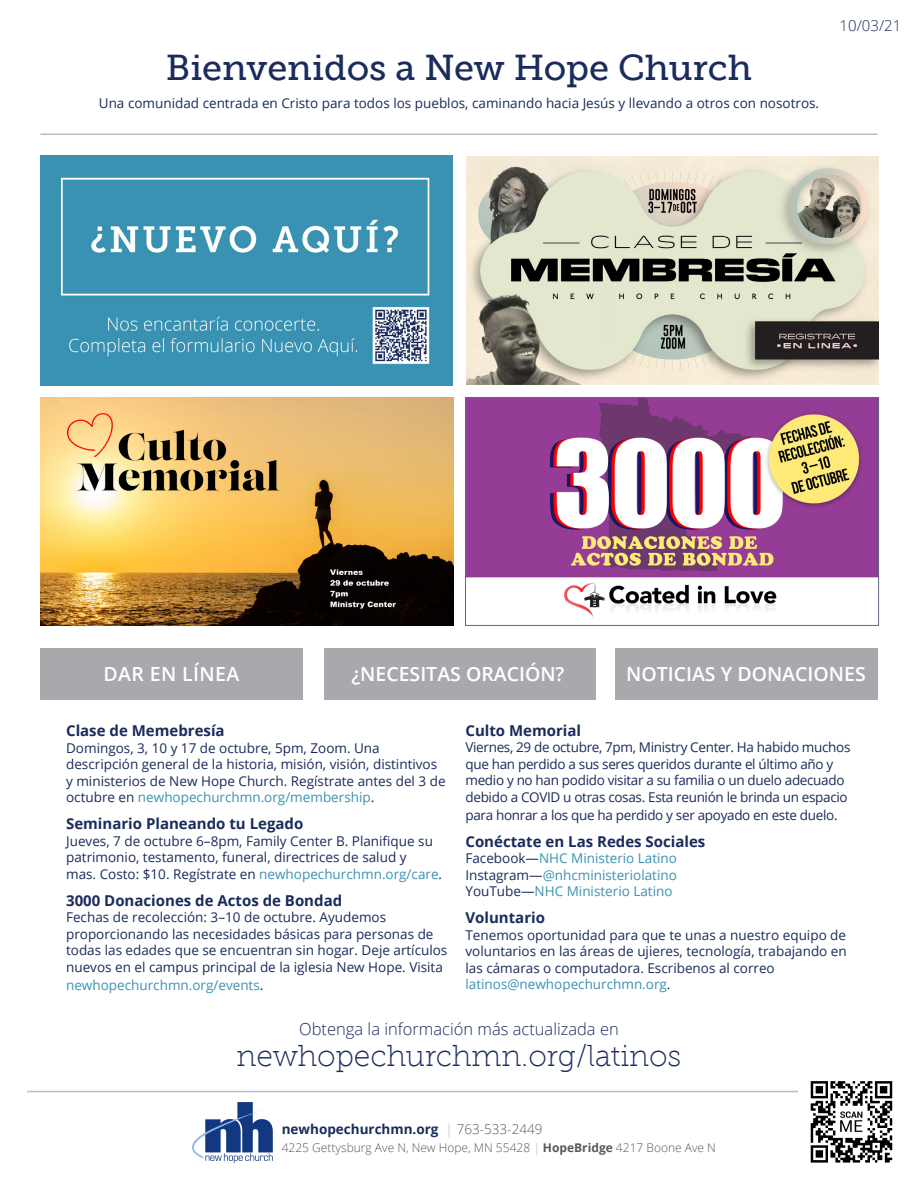
<style>
.page{position:relative;width:918px;height:1188px;background:#fff}
.page>*{position:absolute;margin:0;border:0;box-sizing:border-box;transform-origin:0 0}
.t1{font:36px "Museo Slab 500";color:#1a2b5c}
.t2{font:30px "Museo Slab 100";color:#1a2b5c}
.t3{font:600 19.5px "Open Sans";color:#fff}
.t4{font:600 19.5px "Open Sans";letter-spacing:.02em;color:#fff}
.t5{font:300 16.5px "Open Sans";color:#1a2b5c}
.Sub_Heads{font:700 15px "Open Sans";color:#1a2b5c}
.t6{font:300 15px "Open Sans";color:#1a2b5c}
.Body_Basic{font:13.5px/16.5px "Open Sans";color:#1a2b5c}
.Sub_Heads-2{font:13.5px/16.5px "Open Sans";color:#1a2b5c}
.Body_Basic-2{font:13.5px/16.5px "Open Sans";letter-spacing:-.025em;color:#1a2b5c}
.Sub_Heads-3{font:13.5px/16.5px "Open Sans";color:#3b92b3;text-align:justify}
.Euro_Body{font:700 13.5px "Open Sans";color:#1a2b5c}
.Body_Basic-3{font:13.5px "Open Sans";color:#3b92b3}
.Euro_Body-2{font:300 12px "Open Sans";color:#57585a}
.s1{color:#1a2b5c}
.s2{color:#3b92b3}
.s3{color:#231f20}
.s4{font-weight:300;color:#bcbdc0}
.s5{font-weight:300;color:#57585a}
.s6{color:#bcbdc0}
.s7{font-weight:700}
</style>
<div class="page">
<img style="left:810px;top:1081px;width:83px;height:82px">
<svg style="left:192px;top:1102px;width:81px;height:61px"></svg>
<img style="left:40px;top:156px;width:413px;height:229px">
<hr style="left:40px;top:134px;width:837px;height:1px;background:#bcbdc0">
<hr style="left:27px;top:1091px;width:771px;height:1px;background:#bcbdc0">
<div style="left:40px;top:648px;width:263px;height:52px;background:#a8a9ad"></div>
<div style="left:324px;top:648px;width:271px;height:52px;background:#a8a9ad"></div>
<div style="left:615px;top:648px;width:263px;height:52px;background:#a8a9ad"></div>
<img style="left:40px;top:397px;width:414px;height:228px">
<img style="left:466px;top:156px;width:413px;height:228px">
<img style="left:467px;top:399px;width:410px;height:218px">
<div style="left:465px;top:397px;width:414px;height:229px;border:1px solid #656589"></div>
<p class="t1" style="left:166px;top:47px;width:588px">Bienvenidos a New Hope Church</p>
<p class="Body_Basic" style="left:99px;top:95px;width:722px">Una comunidad centrada en Cristo para todos los pueblos, caminando hacia Jesús y llevando a otros con nosotros.</p>
<p class="t6" style="left:840px;top:15px;width:63px">10/03/21</p>
<p class="t4" style="left:104px;top:661px;width:137px">DAR EN LÍNEA</p>
<p class="t3" style="left:351px;top:661px;width:215px">¿NECESITAS ORACIÓN?</p>
<p class="t3" style="left:626px;top:661px;width:241px">NOTICIAS Y DONACIONES</p>
<p class="Sub_Heads" style="left:465px;top:720px;width:117px">Culto Memorial</p>
<p class="Body_Basic-2" style="left:465px;top:739px;width:387px">Viernes, 29 de octubre, 7pm, Ministry Center. Ha habido muchos que han perdido a sus seres queridos durante el último año y medio y no han podido visitar a su familia o un duelo adecuado debido a COVID u otras cosas. Esta reunión le brinda un espacio</p>
<p class="Body_Basic-2" style="left:465px;top:806px;width:374px">para honrar a los que ha perdido y ser apoyado en este duelo.</p>
<p class="Sub_Heads" style="left:465px;top:831px;width:241px">Conéctate en Las Redes Sociales</p>
<p class="Sub_Heads-3" style="left:465px;top:850px;width:213px"><span class="s1">Facebook—</span>NHC Ministerio Latino <span class="s1">Instagram—</span>@nhcministeriolatino <span class="s1">YouTube—</span>NHC Ministerio Latino</p>
<p class="Sub_Heads" style="left:465px;top:907px;width:81px">Voluntario</p>
<p class="Sub_Heads-2" style="left:465px;top:926px;width:383px">Tenemos oportunidad para que te unas a nuestro equipo de voluntarios en las áreas de ujieres, tecnología, trabajando en las cámaras o computadora. Escribenos al correo <span class="s2">latinos@newhopechurchmn.org</span>.</p>
<p class="Sub_Heads" style="left:66px;top:720px;width:160px">Clase de Memebresía</p>
<p class="Body_Basic" style="left:66px;top:739px;width:381px">Domingos, 3, 10 y 17 de octubre, 5pm, Zoom. Una descripción general de la historia, misión, visión, distintivos y ministerios de New Hope Church. Regístrate antes del 3 de octubre en <span class="s2">newhopechurchmn.org/membership</span>.</p>
<p class="Sub_Heads" style="left:66px;top:813px;width:239px">Seminario Planeando tu Legado</p>
<p class="Sub_Heads-2" style="left:66px;top:832px;width:378px">Jueves, 7 de octubre 6–8pm, Family Center B. Planifique su patrimonio, testamento, funeral, directrices de salud y<br>mas. Costo: $10. Regístrate en <span class="s2">newhopechurchmn.org/care</span>.</p>
<p class="Sub_Heads" style="left:66px;top:890px;width:278px">3000 Donaciones de Actos de Bondad</p>
<p class="Body_Basic" style="left:66px;top:909px;width:383px">Fechas de recolección: 3–10 de octubre. Ayudemos proporcionando las necesidades básicas para personas de todas las edades que se encuentran sin hogar. Deje artículos nuevos en el campus principal de la iglesia New Hope. Visita</p>
<p class="Body_Basic-3" style="left:66px;top:976px;width:199px">newhopechurchmn.org/events<span class="s3">.</span></p>
<p class="t5" style="left:299px;top:1018px;width:321px">Obtenga la información más actualizada en</p>
<p class="t2" style="left:237px;top:1040px;width:446px">newhopechurchmn.org/latinos</p>
<p class="Euro_Body" style="left:282px;top:1120px;width:262px">newhopechurchmn.org <span class="s4">|</span> <span class="s5">763-533-2449</span></p>
<p class="Euro_Body-2" style="left:282px;top:1139px;width:436px">4225 Gettysburg Ave N, New Hope, MN 55428 <span class="s6">|</span> <span class="s7">HopeBridge</span> 4217 Boone Ave N</p>
</div>
